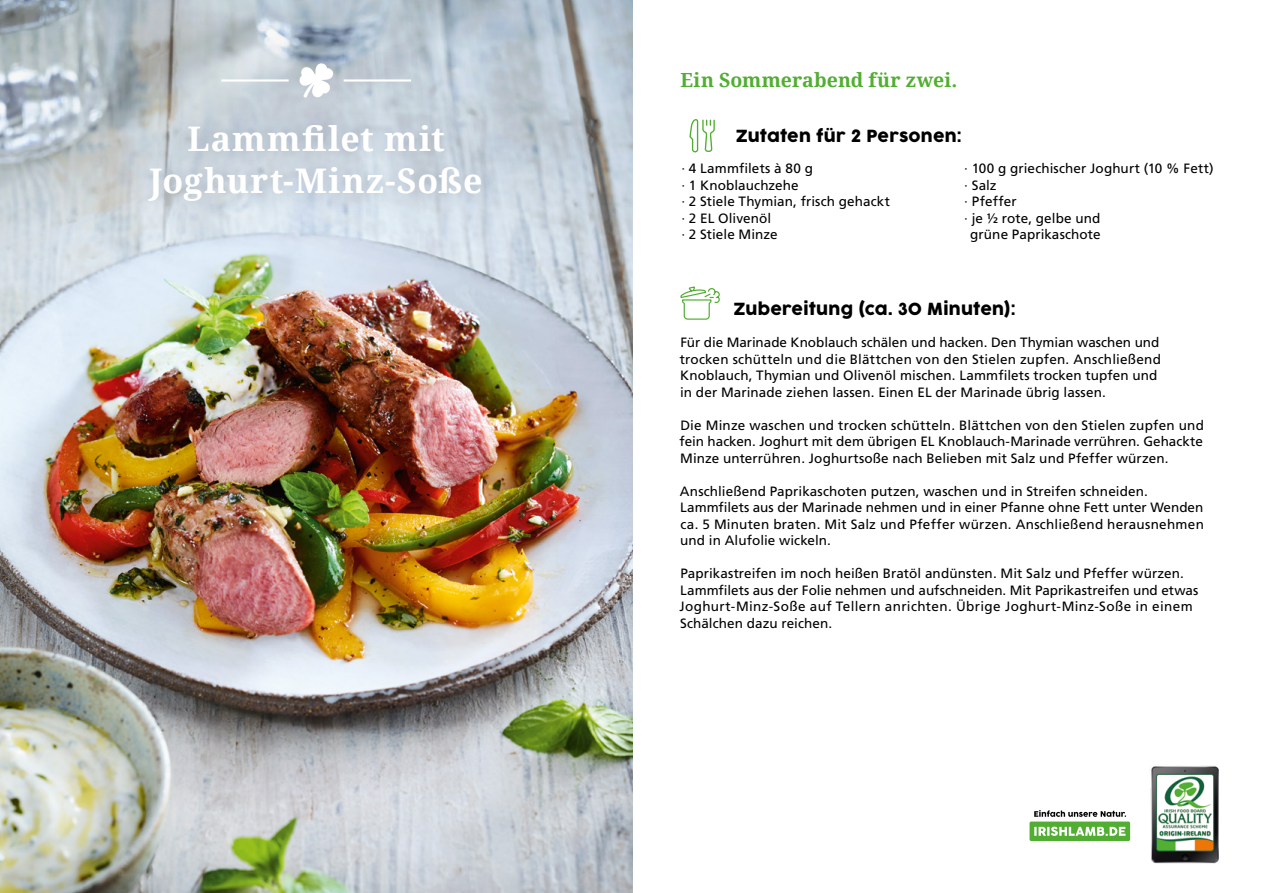
<style>
.page{position:relative;width:1263px;height:893px;background:#fff}
.page>*{position:absolute;margin:0;border:0;box-sizing:border-box;transform-origin:0 0}
.t1{font:700 33.9px/42.5px "Droid Serif";letter-spacing:.03em;color:#fff;text-align:center}
.t2{font:700 19.5px "Droid Serif";color:#52ae32}
.t3{font:16.5px "Cocogoose Pro";letter-spacing:.01em;color:#000}
.t4{font:13.5px/16.5px "Frutiger";letter-spacing:.01em;color:#000}
</style>
<div class="page">
<img style="left:0;top:0;width:632px;height:893px">
<div style="left:131px;top:105px;width:369px;height:116px;background:#8c98ad;opacity:.6"></div>
<hr style="left:221px;top:79px;width:68px;height:3px;background:#fff">
<hr style="left:344px;top:79px;width:67px;height:3px;background:#fff">
<svg style="left:300px;top:63px;width:34px;height:35px"></svg>
<img style="left:1150px;top:766px;width:69px;height:98px">
<div style="left:1029px;top:821px;width:101px;height:20px;background:#52ae32;border-radius:2px"></div>
<svg style="left:1034px;top:810px;width:92px;height:7px"></svg>
<svg style="left:1034px;top:827px;width:91px;height:9px"></svg>
<svg style="left:680px;top:286px;width:40px;height:34px"></svg>
<svg style="left:689px;top:119px;width:26px;height:34px"></svg>
<h1 class="t1" style="left:150px;top:117px;width:334px">Lammfilet mit<br>Joghurt-Minz-Soße</h1>
<h2 class="t2" style="left:680px;top:66px;width:278px">Ein Sommerabend für zwei.</h2>
<p class="t3" style="left:736px;top:125px;width:228px">Zutaten für 2 Personen:</p>
<p class="t4" style="left:681px;top:160px;width:210px">· 4 Lammfilets à 80 g<br>· 1 Knoblauchzehe<br>· 2 Stiele Thymian, frisch gehackt · 2 EL Olivenöl<br>· 2 Stiele Minze</p>
<p class="t4" style="left:964px;top:160px;width:251px">· 100 g griechischer Joghurt (10 % Fett)</p>
<p class="t4" style="left:964px;top:177px;width:34px">· Salz</p>
<p class="t4" style="left:964px;top:193px;width:54px">· Pfeffer</p>
<p class="t4" style="left:964px;top:210px;width:138px">· je ½ rote, gelbe und</p>
<p class="t4" style="left:970px;top:226px;width:132px">grüne Paprikaschote</p>
<p class="t3" style="left:734px;top:298px;width:284px">Zubereitung (ca. 30 Minuten):</p>
<p class="t4" style="left:680px;top:334px;width:483px">Für die Marinade Knoblauch schälen und hacken. Den Thymian waschen und trocken schütteln und die Blättchen von den Stielen zupfen. Anschließend Knoblauch, Thymian und Olivenöl mischen. Lammfilets trocken tupfen und in der Marinade ziehen lassen. Einen EL der Marinade übrig lassen.</p>
<p class="t4" style="left:680px;top:417px;width:526px;text-align:justify">Die Minze waschen und trocken schütteln. Blättchen von den Stielen zupfen und fein hacken. Joghurt mit dem übrigen EL Knoblauch-Marinade verrühren. Gehackte Minze unterrühren. Joghurtsoße nach Belieben mit Salz und Pfeffer würzen.</p>
<p class="t4" style="left:680px;top:483px;width:525px">Anschließend Paprikaschoten putzen, waschen und in Streifen schneiden.<br>Lammfilets aus der Marinade nehmen und in einer Pfanne ohne Fett unter Wenden ca. 5 Minuten braten. Mit Salz und Pfeffer würzen. Anschließend herausnehmen und in Alufolie wickeln.</p>
<p class="t4" style="left:679px;top:565px;width:520px">Paprikastreifen im noch heißen Bratöl andünsten. Mit Salz und Pfeffer würzen.<br>Lammfilets aus der Folie nehmen und aufschneiden. Mit Paprikastreifen und etwas Joghurt-Minz-Soße auf Tellern anrichten. Übrige Joghurt-Minz-Soße in einem Schälchen dazu reichen.</p>
</div>
